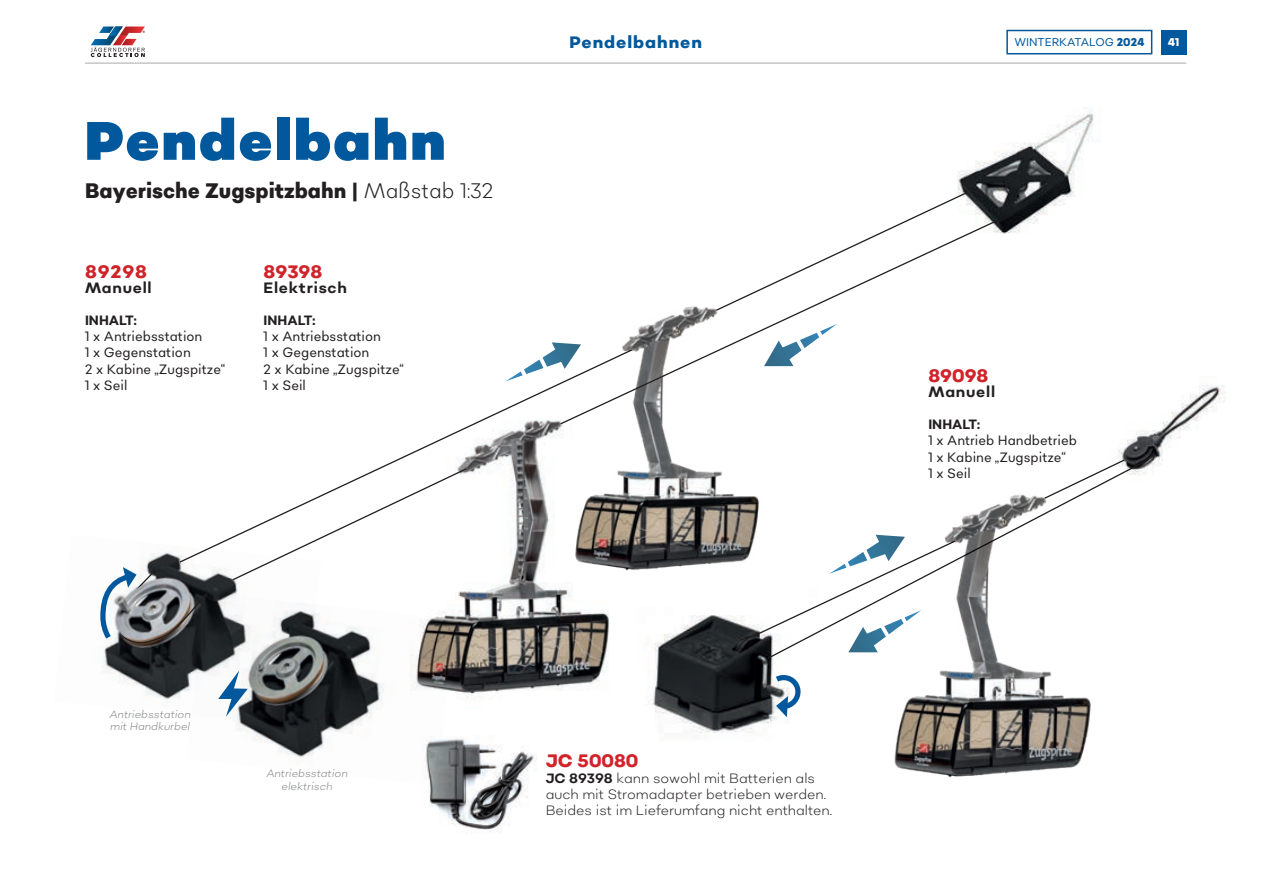
<style>
.page{position:relative;width:1263px;height:893px;background:#fff}
.page>*{position:absolute;margin:0;border:0;box-sizing:border-box;transform-origin:0 0}
.t1{font:900 54px "Sonny Gothic";letter-spacing:.04em;color:#01589c}
.t2{font:800 21px "Sonny Gothic Condensed";color:#231f20}
.t3{font:800 18px "Sonny Gothic";color:#d1232a}
.t4{font:800 16.5px "Sonny Gothic";letter-spacing:.06em;color:#01589c}
.t5{font:700 15px "Sonny Gothic";letter-spacing:.05em;color:#231f20}
.t6{font:13.5px/16.2px "Sonny Gothic Condensed";color:#231f20}
.t7{font:300 13.5px/16.2px "Sonny Gothic";color:#231f20}
.t8{font:700 13.5px "Sonny Gothic Condensed";color:#231f20}
.t9{font:11.25px "Sonny Gothic Condensed";color:#01589c}
.t10{font:800 11.25px "Sonny Gothic Condensed";color:#fff}
.t11{font:italic 300 10.5px/12.6px "Sonny Gothic";color:#808285}
.s1{font-weight:300}
.s2{font-weight:800}
.s3{font-weight:700}
</style>
<div class="page">
<img style="left:644px;top:426px;width:115px;height:144px">
<img style="left:454px;top:426px;width:190px;height:272px">
<img style="left:629px;top:579px;width:148px;height:154px">
<img style="left:1126px;top:385px;width:100px;height:80px">
<svg style="left:768px;top:450px;width:388px;height:209px"></svg>
<svg style="left:770px;top:671px;width:31px;height:46px"></svg>
<img style="left:858px;top:447px;width:268px;height:330px">
<svg style="left:1043px;top:458px;width:83px;height:42px"></svg>
<img style="left:957px;top:110px;width:136px;height:124px">
<img style="left:102px;top:552px;width:136px;height:148px">
<img style="left:187px;top:593px;width:267px;height:165px">
<svg style="left:178px;top:383px;width:455px;height:181px"></svg>
<svg style="left:231px;top:467px;width:237px;height:115px"></svg>
<svg style="left:218px;top:670px;width:30px;height:47px"></svg>
<svg style="left:559px;top:220px;width:438px;height:206px"></svg>
<svg style="left:714px;top:190px;width:255px;height:122px"></svg>
<svg style="left:100px;top:567px;width:108px;height:79px"></svg>
<img style="left:421px;top:735px;width:115px;height:98px">
<svg style="left:764px;top:324px;width:73px;height:42px"></svg>
<svg style="left:506px;top:342px;width:75px;height:39px"></svg>
<svg style="left:737px;top:535px;width:220px;height:118px"></svg>
<hr style="left:85px;top:63px;width:1101px;height:1px;background:#a8a9ad">
<div style="left:1161px;top:30px;width:25px;height:24px;background:#01589c"></div>
<svg style="left:90px;top:26px;width:55px;height:32px"></svg>
<div style="left:1006px;top:30px;width:146px;height:24px;border:2px solid #01589c"></div>
<h1 class="t1" style="left:85px;top:104px;width:362px">Pendelbahn</h1>
<h2 class="t2" style="left:85px;top:177px;width:410px">Bayerische Zugspitzbahn | <span class="s1">Maßstab 1:32</span></h2>
<h3 class="t3" style="left:85px;top:259px;width:63px">89298</h3>
<p class="t5" style="left:85px;top:278px;width:68px">Manuell</p>
<p class="t8" style="left:85px;top:311px;width:53px">INHALT:</p>
<p class="t6" style="left:85px;top:328px;width:141px">1 x Antriebsstation<br>1 x Gegenstation<br>2 x Kabine „Zugspitze“<br>1 x Seil</p>
<h3 class="t3" style="left:264px;top:259px;width:60px">89398</h3>
<p class="t5" style="left:264px;top:278px;width:85px">Elektrisch</p>
<p class="t8" style="left:264px;top:311px;width:53px">INHALT:</p>
<p class="t6" style="left:264px;top:328px;width:141px">1 x Antriebsstation<br>1 x Gegenstation<br>2 x Kabine „Zugspitze“<br>1 x Seil</p>
<p class="t4" style="left:569px;top:31px;width:134px">Pendelbahnen</p>
<p class="t9" style="left:1014px;top:35px;width:132px">WINTERKATALOG <span class="s2">2024</span></p>
<p class="t10" style="left:1168px;top:35px;width:13px">41</p>
<h3 class="t3" style="left:928px;top:364px;width:62px">89098</h3>
<p class="t5" style="left:928px;top:382px;width:68px">Manuell</p>
<p class="t8" style="left:928px;top:416px;width:53px">INHALT:</p>
<p class="t6" style="left:928px;top:432px;width:150px">1 x Antrieb Handbetrieb<br>1 x Kabine „Zugspitze“<br>1 x Seil</p>
<p class="t11" style="left:109px;top:708px;width:83px">Antriebsstation mit Handkurbel</p>
<p class="t11" style="left:266px;top:767px;width:83px;text-align:center">Antriebsstation elektrisch</p>
<h3 class="t3" style="left:546px;top:749px;width:94px">JC 50080</h3>
<p class="t7" style="left:546px;top:770px;width:288px"><span class="s3">JC 89398</span> kann sowohl mit Batterien als auch mit Stromadapter betrieben werden.<br>Beides ist im Lieferumfang nicht enthalten.</p>
</div>
